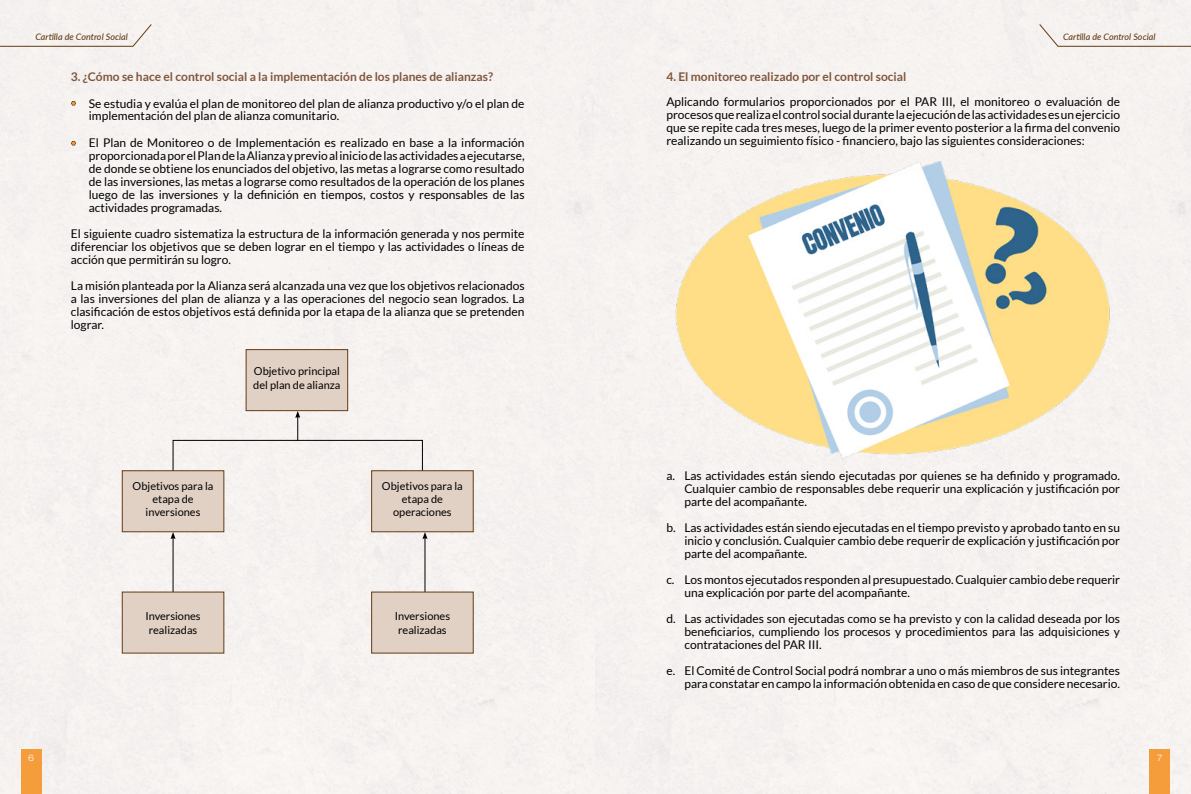
<style>
.page{position:relative;width:1191px;height:794px;background:#f5f2f1}
.page>*{position:absolute;margin:0;border:0;box-sizing:border-box;transform-origin:0 0}
.t1{font:12px/12.9px "Lato";color:#000;text-align:justify}
.t2{font:700 12px "Lato";color:#81563b}
.t3{font:11px/13.2px "Lato";color:#000;text-align:center}
.t4{font:italic 500 9px "Lato";color:#643b14}
.t5{font:300 expanded 9px "Helvetica Neue";color:#fff}
</style>
<div class="page">
<svg style="left:0;top:24px;width:152px;height:23px"></svg>
<svg style="left:1039px;top:24px;width:152px;height:23px"></svg>
<div style="left:1149px;top:749px;width:21px;height:45px;background:#f59c3b"></div>
<div style="left:21px;top:749px;width:21px;height:45px;background:#f59c3b"></div>
<svg style="left:71px;top:101px;width:5px;height:5px"></svg>
<svg style="left:71px;top:141px;width:5px;height:4px"></svg>
<img style="left:666px;top:158px;width:454px;height:303px">
<div style="left:246px;top:349px;width:102px;height:62px;background:#e1d0c4;border:1px solid #643b14"></div>
<div style="left:122px;top:470px;width:102px;height:62px;background:#e1d0c4;border:1px solid #643b14"></div>
<div style="left:122px;top:592px;width:102px;height:61px;background:#e1d0c4"></div>
<div style="left:371px;top:470px;width:102px;height:62px;background:#e1d0c4;border:1px solid #643b14"></div>
<div style="left:371px;top:592px;width:102px;height:61px;background:#e1d0c4"></div>
<div style="left:173px;top:440px;width:250px;height:31px;border:1px solid #000"></div>
<svg style="left:295px;top:411px;width:5px;height:29px"></svg>
<hr style="left:424px;top:537px;width:1px;height:55px;background:#000">
<svg style="left:422px;top:532px;width:5px;height:7px"></svg>
<hr style="left:173px;top:537px;width:1px;height:55px;background:#000">
<svg style="left:170px;top:532px;width:6px;height:7px"></svg>
<p class="t4" style="left:35px;top:30px;width:94px">Cartilla de Control Social</p>
<p class="t4" style="left:1063px;top:30px;width:94px">Cartilla de Control Social</p>
<p class="t2" style="left:71px;top:69px;width:424px">3. ¿Cómo se hace el control social a la implementación de los planes de alianzas?</p>
<p class="t1" style="left:89px;top:97px;width:437px">Se estudia y evalúa el plan de monitoreo del plan de alianza productivo y/o el plan de implementación del plan de alianza comunitario.</p>
<p class="t1" style="left:89px;top:137px;width:437px">El Plan de Monitoreo o de Implementación es realizado en base a la información proporcionada por el Plan de la Alianza y previo al inicio de las actividades a ejecutarse, de donde se obtiene los enunciados del objetivo, las metas a lograrse como resultado de las inversiones, las metas a lograrse como resultados de la operación de los planes luego de las inversiones y la definición en tiempos, costos y responsables de las actividades programadas.</p>
<p class="t1" style="left:71px;top:227px;width:455px">El siguiente cuadro sistematiza la estructura de la información generada y nos permite diferenciar los objetivos que se deben lograr en el tiempo y las actividades o líneas de acción que permitirán su logro.</p>
<p class="t1" style="left:71px;top:279px;width:455px">La misión planteada por la Alianza será alcanzada una vez que los objetivos relacionados a las inversiones del plan de alianza y a las operaciones del negocio sean logrados. La clasificación de estos objetivos está definida por la etapa de la alianza que se pretenden lograr.</p>
<p class="t3" style="left:133px;top:479px;width:82px">Objetivos para la etapa de inversiones</p>
<p class="t3" style="left:145px;top:609px;width:57px">Inversiones realizadas</p>
<p class="t3" style="left:253px;top:365px;width:89px;text-align:left">Objetivo principal del plan de alianza</p>
<p class="t3" style="left:382px;top:479px;width:82px">Objetivos para la etapa de operaciones</p>
<p class="t3" style="left:395px;top:609px;width:57px">Inversiones realizadas</p>
<p class="t2" style="left:666px;top:69px;width:241px">4. El monitoreo realizado por el control social</p>
<p class="t1" style="left:666px;top:96px;width:455px">Aplicando formularios proporcionados por el PAR III, el monitoreo o evaluación de procesos que realiza el control social durante la ejecución de las actividades es un ejercicio que se repite cada tres meses, luego de la primer evento posterior a la firma del convenio realizando un seguimiento físico - financiero, bajo las siguientes consideraciones:</p>
<p class="t1" style="left:684px;top:469px;width:437px;text-indent:-18px">a. Las actividades están siendo ejecutadas por quienes se ha definido y programado.<br>Cualquier cambio de responsables debe requerir una explicación y justificación por parte del acompañante.</p>
<p class="t1" style="left:684px;top:521px;width:437px;text-indent:-18px">b. Las actividades están siendo ejecutadas en el tiempo previsto y aprobado tanto en su inicio y conclusión. Cualquier cambio debe requerir de explicación y justificación por parte del acompañante.</p>
<p class="t1" style="left:684px;top:573px;width:437px;text-indent:-18px">c. Los montos ejecutados responden al presupuestado. Cualquier cambio debe requerir una explicación por parte del acompañante.</p>
<p class="t1" style="left:684px;top:612px;width:437px;text-indent:-18px">d. Las actividades son ejecutadas como se ha previsto y con la calidad deseada por los beneficiarios, cumpliendo los procesos y procedimientos para las adquisiciones y contrataciones del PAR III.</p>
<p class="t1" style="left:666px;top:664px;width:455px;text-align:right">e. El Comité de Control Social podrá nombrar a uno o más miembros de sus integrantes para constatar en campo la información obtenida en caso de que considere necesario.</p>
<p class="t5" style="left:28px;top:753px;width:8px">6</p>
<p class="t5" style="left:1157px;top:753px;width:7px">7</p>
</div>
